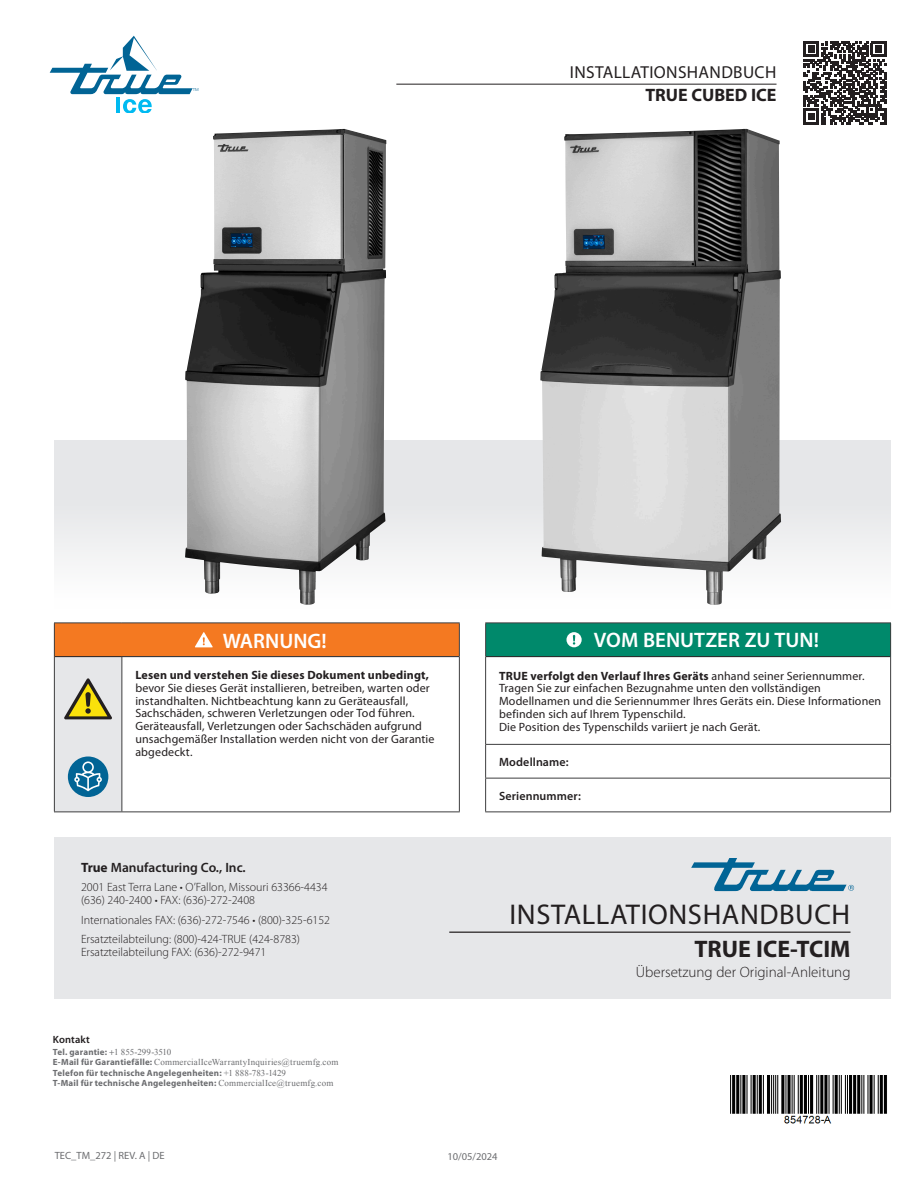
<style>
.page{position:relative;width:918px;height:1188px;background:#fff}
.page>*{position:absolute;margin:0;border:0;box-sizing:border-box;transform-origin:0 0}
.t1{font:28.65px "Myriad Pro";letter-spacing:.02em;color:#231f20}
.TOC_text_regular{font:700 24px "Myriad Pro";color:#231f20}
.Tables_title_bar{font:600 21px "Myriad Pro";color:#fff}
.t2{font:700 18px "Myriad Pro";color:#231f20}
.t3{font:17.4px "Myriad Pro";letter-spacing:.02em;color:#231f20}
.TOC_text_regular-2{font:300 15px "Myriad Pro";color:#231f20}
.Subhead_NO_underscore_H2{font:600 13.5px "Myriad Pro";color:#231f20}
.Table_text{font:12px/12.8px "Myriad Pro";letter-spacing:.01em;color:#231f20}
.t4{font:300 12px "Myriad Pro";color:#231f20}
.Table_text-2{font:600 12px "Myriad Pro";letter-spacing:.01em;color:#231f20}
.t5{font:10.5px "Myriad Pro";color:#6c6d70}
.True_Locations_BOLD{font:600 10.5px "Myriad Pro";letter-spacing:.015em;color:#231f20}
.True_Locations_text{font:700 9px "Myriad Pro";letter-spacing:.02em;color:#6c6d70}
.True_Locations_text-2{font:9px "Times New Roman";letter-spacing:.025em;color:#6c6d70}
.t6{font:300 4.2px "Avenir";color:#016495}
.s1{font-weight:700}
.s2{font-weight:400}
.s3{font-family:"Times New Roman";font-weight:400}
.s4{font-family:"Myriad Pro";font-weight:700}
</style>
<div class="page">
<div style="left:54px;top:441px;width:837px;height:168px;background:linear-gradient(to bottom,#e0e1e4,#fcfcfc)"></div>
<div style="left:54px;top:837px;width:837px;height:162px;background:#e6e7e9"></div>
<hr style="left:396px;top:84px;width:381px;height:1px;background:#231f20">
<svg style="left:803px;top:41px;width:83px;height:83px"></svg>
<svg style="left:691px;top:858px;width:163px;height:33px"></svg>
<img style="left:730px;top:1075px;width:157px;height:49px">
<img style="left:185px;top:129px;width:201px;height:476px">
<img style="left:540px;top:129px;width:241px;height:476px">
<hr style="left:449px;top:932px;width:401px;height:1px;background:#231f20">
<svg style="left:50px;top:36px;width:143px;height:77px"></svg>
<div style="left:486px;top:623px;width:405px;height:34px;background:#00896b"></div>
<svg style="left:486px;top:657px;width:404px;height:155px"></svg>
<hr style="left:485px;top:622px;width:406px;height:1px;background:#3e3e3f">
<hr style="left:485px;top:623px;width:1px;height:34px;background:#3e3e3f">
<hr style="left:890px;top:623px;width:1px;height:34px;background:#3e3e3f">
<hr style="left:485px;top:657px;width:1px;height:87px;background:#3e3e3f">
<hr style="left:890px;top:657px;width:1px;height:87px;background:#3e3e3f">
<hr style="left:485px;top:744px;width:406px;height:1px;background:#3e3e3f">
<hr style="left:485px;top:745px;width:1px;height:33px;background:#3e3e3f">
<hr style="left:890px;top:745px;width:1px;height:33px;background:#3e3e3f">
<hr style="left:485px;top:778px;width:406px;height:1px;background:#3e3e3f">
<hr style="left:485px;top:778px;width:1px;height:34px;background:#3e3e3f">
<hr style="left:890px;top:778px;width:1px;height:34px;background:#3e3e3f">
<hr style="left:485px;top:812px;width:406px;height:1px;background:#3e3e3f">
<hr style="left:486px;top:656px;width:404px;height:1px;background:#231f20">
<svg style="left:566px;top:632px;width:16px;height:15px"></svg>
<div style="left:54px;top:623px;width:405px;height:34px;background:#f47921"></div>
<hr style="left:54px;top:622px;width:68px;height:1px;background:#3e3e3f">
<hr style="left:54px;top:623px;width:1px;height:34px;background:#3e3e3f">
<hr style="left:122px;top:622px;width:338px;height:1px;background:#3e3e3f">
<hr style="left:459px;top:623px;width:1px;height:34px;background:#3e3e3f">
<hr style="left:122px;top:657px;width:1px;height:85px;background:#3e3e3f">
<hr style="left:459px;top:657px;width:1px;height:85px;background:#3e3e3f">
<hr style="left:122px;top:742px;width:1px;height:70px;background:#3e3e3f">
<hr style="left:459px;top:742px;width:1px;height:70px;background:#3e3e3f">
<hr style="left:54px;top:812px;width:68px;height:1px;background:#3e3e3f">
<hr style="left:122px;top:812px;width:338px;height:1px;background:#3e3e3f">
<hr style="left:55px;top:656px;width:67px;height:1px;background:#231f20">
<hr style="left:122px;top:656px;width:337px;height:1px;background:#231f20">
<svg style="left:195px;top:632px;width:18px;height:15px"></svg>
<svg style="left:54px;top:657px;width:68px;height:155px;background:#c1cbc6"></svg>
<p class="t6" style="left:193px;top:87px;width:8px">TM</p>
<p class="t3" style="left:570px;top:62px;width:208px">INSTALLATIONSHANDBUCH</p>
<p class="t2" style="left:645px;top:83px;width:133px">TRUE CUBED ICE</p>
<p class="Tables_title_bar" style="left:223px;top:627px;width:106px">WARNUNG!</p>
<p class="Table_text" style="left:135px;top:669px;width:301px"><span class="s1">Lesen und verstehen Sie dieses Dokument unbedingt, </span>bevor Sie dieses Gerät installieren, betreiben, warten oder instandhalten. Nichtbeachtung kann zu Geräteausfall, Sachschäden, schweren Verletzungen oder Tod führen.<br>Geräteausfall, Verletzungen oder Sachschäden aufgrund unsachgemäßer Installation werden nicht von der Garantie abgedeckt.</p>
<p class="Subhead_NO_underscore_H2" style="left:81px;top:859px;width:166px"><span class="s1">True</span> Manufacturing Co., Inc.</p>
<p class="t4" style="left:81px;top:881px;width:248px">2001 East Terra Lane • O’Fallon, Missouri 63366-4434</p>
<p class="t4" style="left:81px;top:894px;width:176px">(636) 240-2400 • FAX: (636)-272-2408</p>
<p class="t4" style="left:81px;top:913px;width:251px">Internationales FAX: (636)-272-7546 • (800)-325-6152</p>
<p class="t4" style="left:81px;top:933px;width:221px">Ersatzteilabteilung: (800)-424-TRUE (424-8783)</p>
<p class="t4" style="left:81px;top:945px;width:187px">Ersatzteilabteilung FAX: (636)-272-9471</p>
<p class="True_Locations_BOLD" style="left:53px;top:1033px;width:39px">Kontakt</p>
<p class="True_Locations_text" style="left:53px;top:1046px;width:120px">Tel. garantie: <span class="s2">+</span><span class="s3">1 855-299-3510</span></p>
<p class="True_Locations_text-2" style="left:53px;top:1056px;width:287px"><span class="s4">E-Mail für Garantiefälle:</span> CommercialIceWarrantyInquiries@truemfg.com</p>
<p class="True_Locations_text" style="left:53px;top:1067px;width:235px">Telefon für technische Angelegenheiten: <span class="s3">+1 888-783-1429</span></p>
<p class="True_Locations_text" style="left:53px;top:1077px;width:282px">T-Mail für technische Angelegenheiten: <span class="s3">CommercialIce@truemfg.com</span></p>
<p class="Tables_title_bar" style="left:594px;top:626px;width:227px">VOM BENUTZER ZU TUN!</p>
<p class="Table_text" style="left:499px;top:669px;width:384px"><span class="s1">TRUE verfolgt den Verlauf Ihres Geräts</span> anhand seiner Seriennummer.<br>Tragen Sie zur einfachen Bezugnahme unten den vollständigen Modellnamen und die Seriennummer Ihres Geräts ein. Diese Informationen befinden sich auf Ihrem Typenschild.<br>Die Position des Typenschilds variiert je nach Gerät.</p>
<p class="Table_text-2" style="left:499px;top:754px;width:71px">Modellname:</p>
<p class="Table_text-2" style="left:499px;top:788px;width:83px">Seriennummer:</p>
<p class="t1" style="left:510px;top:897px;width:342px">INSTALLATIONSHANDBUCH</p>
<p class="TOC_text_regular" style="left:694px;top:934px;width:157px">TRUE ICE-TCIM</p>
<p class="TOC_text_regular-2" style="left:636px;top:963px;width:216px">Übersetzung der Original-Anleitung</p>
<p class="t5" style="left:55px;top:1149px;width:111px">TEC_TM_272 | REV. A | DE</p>
<p class="t5" style="left:447px;top:1150px;width:52px">10/05/2024</p>
</div>
